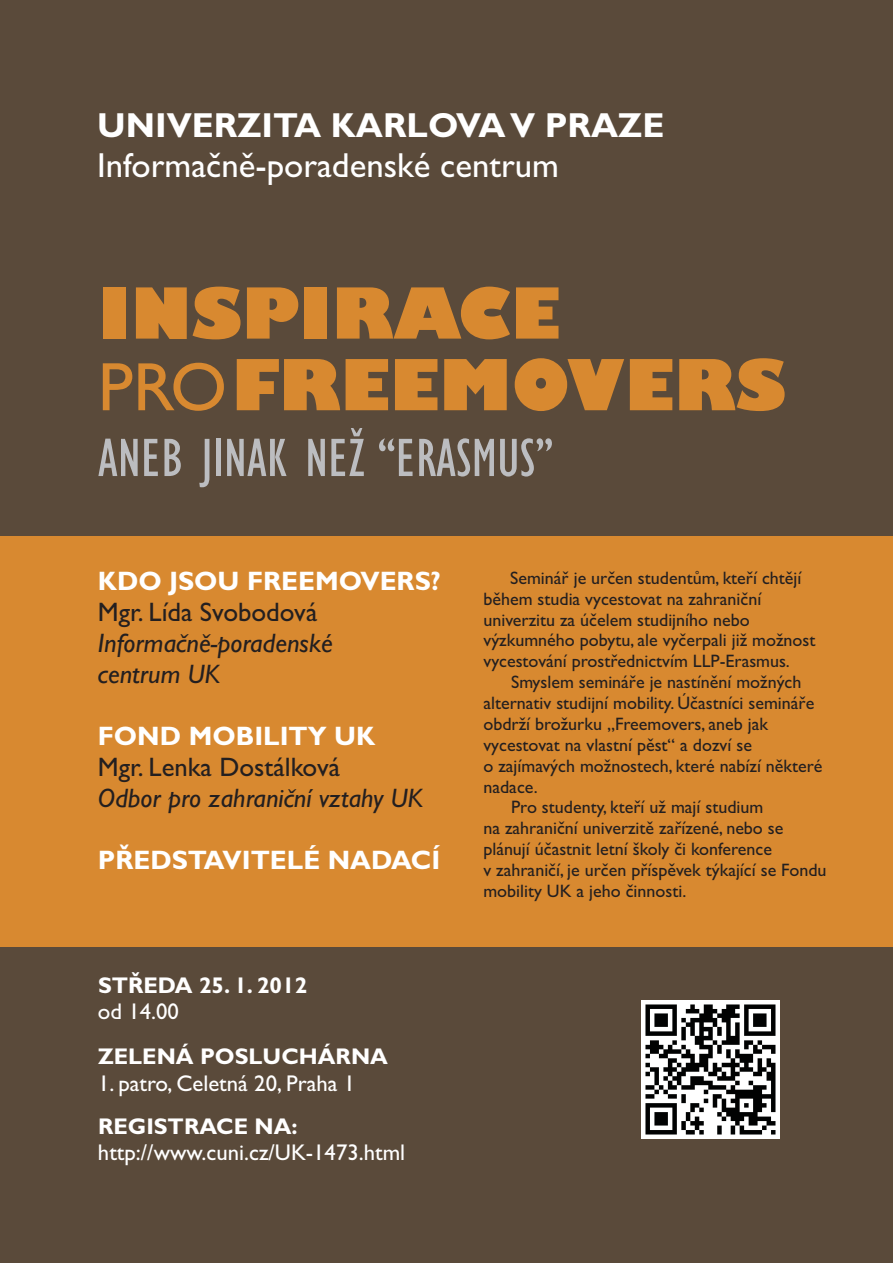
<style>
.page{position:relative;width:893px;height:1263px;background:#fff}
.page>*{position:absolute;margin:0;border:0;box-sizing:border-box;transform-origin:0 0}
.t1{font:800 68.7px "Gill Sans";color:#d88930}
.t2{font:condensed 55.65px "Gill Sans";color:#bcbdc0}
.t3{font:34.8px "Gill Sans";color:#fff}
.t4{font:700 34.8px "Gill Sans";color:#fff}
.t5{font:italic 26.7px/31px "Gill Sans";color:#231f20}
.t6{font:700 26.7px "Gill Sans";color:#fff}
.t7{font:26.7px "Gill Sans";color:#231f20}
.t8{font:22.8px "Gill Sans";color:#fff}
.t9{font:700 22.8px "Gill Sans";color:#fff}
.t10{font:18px/20.9px "Gill Sans";color:#231f20}
.s1{font-weight:400}
</style>
<div class="page">
<div style="left:0;top:947px;width:893px;height:316px;background:#5a4a3a"></div>
<div style="left:0;top:535px;width:893px;height:412px;background:#d88930"></div>
<div style="left:0;top:0;width:893px;height:535px;background:#5a4a3a"></div>
<img style="left:641px;top:1001px;width:138px;height:138px">
<h3 class="t4" style="left:97px;top:113px;width:569px">UNIVERZITA KARLOVA V PRAZE</h3>
<h3 class="t3" style="left:97px;top:153px;width:463px">Informaènì-poradenské centrum</h3>
<h1 class="t1" style="left:98px;top:287px;width:464px">INSPIRACE</h1>
<h1 class="t1" style="left:98px;top:358px;width:689px"><span class="s1">PRO</span>FREEMOVERS</h1>
<h2 class="t2" style="left:98px;top:437px;width:457px">ANEB JINAK NEŽ “ERASMUS”</h2>
<h3 class="t6" style="left:98px;top:571px;width:345px">KDO JSOU FREEMOVERS?</h3>
<h3 class="t7" style="left:98px;top:602px;width:221px">Mgr. Lída Svobodová</h3>
<h3 class="t5" style="left:98px;top:630px;width:237px">Informaènì-poradenské centrum UK</h3>
<h3 class="t6" style="left:98px;top:726px;width:279px">FOND MOBILITY UK</h3>
<h3 class="t7" style="left:98px;top:757px;width:244px">Mgr. Lenka Dostálková</h3>
<h3 class="t5" style="left:98px;top:785px;width:326px">Odbor pro zahranièní vztahy UK</h3>
<h3 class="t6" style="left:98px;top:850px;width:344px">PØEDSTAVITELÉ NADACÍ</h3>
<p class="t9" style="left:98px;top:977px;width:211px">STØEDA 25. 1. 2012</p>
<p class="t8" style="left:98px;top:1003px;width:82px">od 14.00</p>
<p class="t9" style="left:98px;top:1048px;width:291px">ZELENÁ POSLUCHÁRNA</p>
<p class="t8" style="left:98px;top:1075px;width:259px">1. patro, Celetná 20, Praha 1</p>
<p class="t9" style="left:98px;top:1118px;width:201px">REGISTRACE NA:</p>
<p class="t8" style="left:98px;top:1144px;width:309px">http://www.cuni.cz/UK-1473.html</p>
<p class="t10" style="left:483px;top:569px;width:333px;text-indent:27px">Semináø je urèen studentùm, kteøí chtìjí bìhem studia vycestovat na zahranièní univerzitu za úèelem studijního nebo výzkumného pobytu, ale vyèerpali již možnost vycestování prostøednictvím LLP-Erasmus.</p>
<p class="t10" style="left:511px;top:674px;width:292px">Smyslem semináøe je nastínìní možných</p>
<p class="t10" style="left:483px;top:694px;width:332px">alternativ studijní mobility. Úèastníci semináøe</p>
<p class="t10" style="left:483px;top:715px;width:286px">obdrží brožurku „Freemovers, aneb jak</p>
<p class="t10" style="left:483px;top:736px;width:270px">vycestovat na vlastní pìst“ a dozví se</p>
<p class="t10" style="left:483px;top:757px;width:341px">o zajímavých možnostech, které nabízí nìkteré</p>
<p class="t10" style="left:483px;top:778px;width:56px">nadace.</p>
<p class="t10" style="left:511px;top:799px;width:254px">Pro studenty, kteøí už mají studium</p>
<p class="t10" style="left:483px;top:820px;width:302px">na zahranièní univerzitì zaøízené, nebo se</p>
<p class="t10" style="left:483px;top:841px;width:290px">plánují úèastnit letní školy èi konference</p>
<p class="t10" style="left:483px;top:861px;width:345px">v zahranièí, je urèen pøíspìvek týkající se Fondu</p>
<p class="t10" style="left:483px;top:882px;width:204px">mobility UK a jeho èinnosti.</p>
</div>
